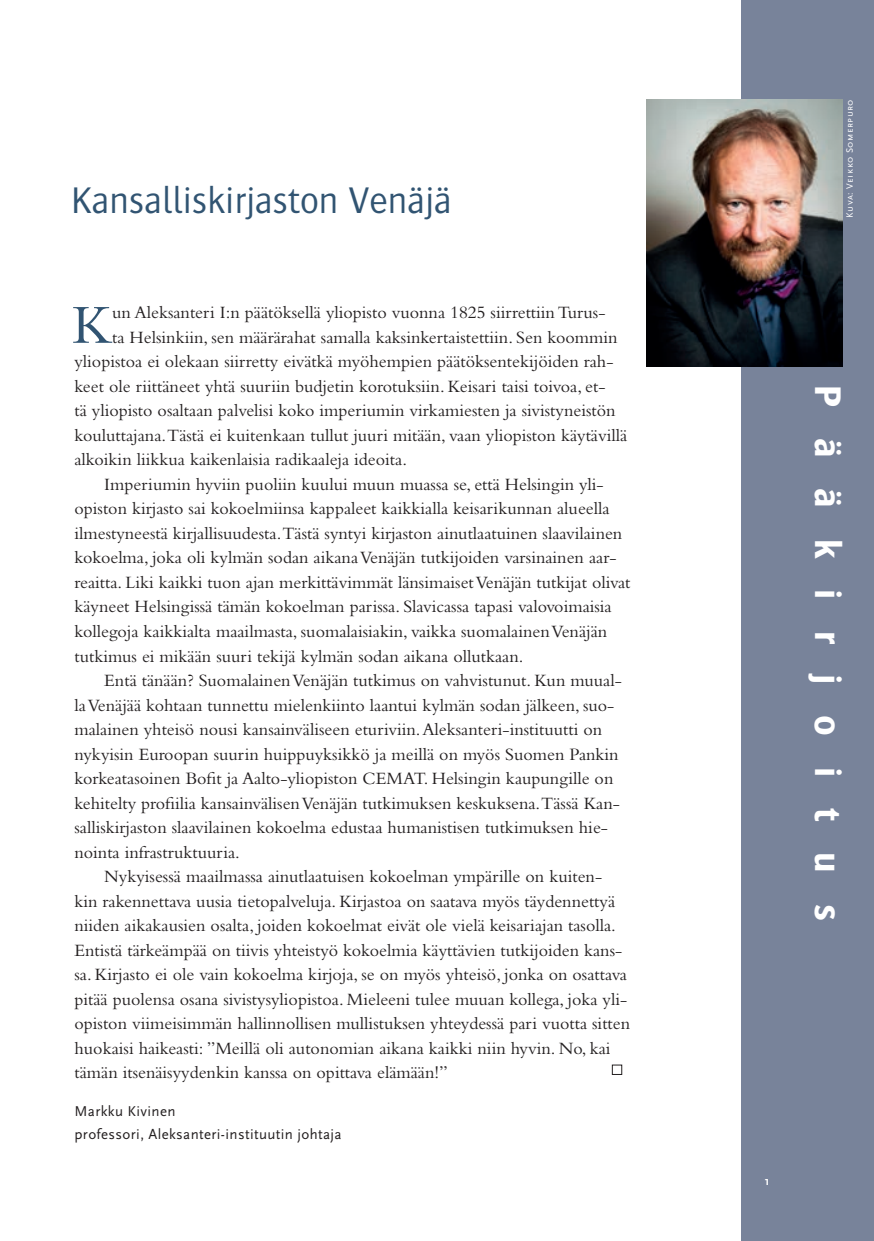
<style>
.page{position:relative;width:874px;height:1241px;background:#fff}
.page>*{position:absolute;margin:0;border:0;box-sizing:border-box;transform-origin:0 0}
.t1{font:57.4px "Bembo";color:#315472}
.t2{font:300 38.5px "Bosis";color:#315472}
.t3{font:700 38.5px "Bosis";letter-spacing:.8em;color:#fff}
.t4{font:18.03px "Bembo";color:#231f20}
.t5{font:14.88px/22.8px "Scala Sans";letter-spacing:.025em;color:#231f20}
.t6{font:700 12.25px "Scala Sans";color:#fff}
.t7{font:9.62px "Scala Sans Caps";letter-spacing:.05em;color:#fff}
</style>
<div class="page">
<div style="left:741px;top:0;width:132px;height:1240px;background:#78839a"></div>
<img style="left:646px;top:100px;width:196px;height:266px">
<h2 class="t2" style="left:71px;top:180px;width:382px">Kansalliskirjaston Venäjä</h2>
<h1 class="t1" style="left:72px;top:291px;width:42px">K</h1>
<p class="t4" style="left:112px;top:302px;width:494px">un Aleksanteri I:n päätöksellä yliopisto vuonna 1825 siirrettiin Turus-</p>
<p class="t4" style="left:112px;top:326px;width:506px">ta Helsinkiin, sen määrärahat samalla kaksinkertaistettiin. Sen koommin</p>
<p class="t4" style="left:74px;top:351px;width:540px">yliopistoa ei olekaan siirretty eivätkä myöhempien päätöksentekijöiden rah-</p>
<p class="t4" style="left:74px;top:375px;width:532px">keet ole riittäneet yhtä suuriin budjetin korotuksiin. Keisari taisi toivoa, et-</p>
<p class="t4" style="left:74px;top:400px;width:542px">tä yliopisto osaltaan palvelisi koko imperiumin virkamiesten ja sivistyneistön</p>
<p class="t4" style="left:74px;top:424px;width:554px">kouluttajana.Tästä ei kuitenkaan tullut juuri mitään, vaan yliopiston käytävillä</p>
<p class="t4" style="left:74px;top:449px;width:334px">alkoikin liikkua kaikenlaisia radikaaleja ideoita.</p>
<p class="t4" style="left:104px;top:473px;width:500px">Imperiumin hyviin puoliin kuului muun muassa se, että Helsingin yli-</p>
<p class="t4" style="left:74px;top:498px;width:536px">opiston kirjasto sai kokoelmiinsa kappaleet kaikkialla keisarikunnan alueella</p>
<p class="t4" style="left:74px;top:522px;width:549px">ilmestyneestä kirjallisuudesta.Tästä syntyi kirjaston ainutlaatuinen slaavilainen</p>
<p class="t4" style="left:74px;top:547px;width:543px">kokoelma, joka oli kylmän sodan aikana Venäjän tutkijoiden varsinainen aar-</p>
<p class="t4" style="left:74px;top:571px;width:557px">reaitta. Liki kaikki tuon ajan merkittävimmät länsimaiset Venäjän tutkijat olivat</p>
<p class="t4" style="left:74px;top:596px;width:538px">käyneet Helsingissä tämän kokoelman parissa. Slavicassa tapasi valovoimaisia</p>
<p class="t4" style="left:74px;top:620px;width:534px">kollegoja kaikkialta maailmasta, suomalaisiakin, vaikka suomalainen Venäjän</p>
<p class="t4" style="left:74px;top:645px;width:450px">tutkimus ei mikään suuri tekijä kylmän sodan aikana ollutkaan.</p>
<p class="t4" style="left:104px;top:669px;width:519px">Entä tänään? Suomalainen Venäjän tutkimus on vahvistunut. Kun muual-</p>
<p class="t4" style="left:74px;top:694px;width:541px">la Venäjää kohtaan tunnettu mielenkiinto laantui kylmän sodan jälkeen, suo-</p>
<p class="t4" style="left:74px;top:718px;width:529px">malainen yhteisö nousi kansainväliseen eturiviin. Aleksanteri-instituutti on</p>
<p class="t4" style="left:74px;top:743px;width:545px">nykyisin Euroopan suurin huippuyksikkö ja meillä on myös Suomen Pankin</p>
<p class="t4" style="left:74px;top:767px;width:540px">korkeatasoinen Bofit ja Aalto-yliopiston CEMAT. Helsingin kaupungille on</p>
<p class="t4" style="left:74px;top:792px;width:546px">kehitelty profiilia kansainvälisen Venäjän tutkimuksen keskuksena.Tässä Kan-</p>
<p class="t4" style="left:74px;top:816px;width:534px">salliskirjaston slaavilainen kokoelma edustaa humanistisen tutkimuksen hie-</p>
<p class="t4" style="left:74px;top:841px;width:167px">nointa infrastruktuuria.</p>
<p class="t4" style="left:104px;top:865px;width:499px">Nykyisessä maailmassa ainutlaatuisen kokoelman ympärille on kuiten-</p>
<p class="t4" style="left:74px;top:890px;width:542px">kin rakennettava uusia tietopalveluja. Kirjastoa on saatava myös täydennettyä</p>
<p class="t4" style="left:74px;top:914px;width:542px">niiden aikakausien osalta, joiden kokoelmat eivät ole vielä keisariajan tasolla.</p>
<p class="t4" style="left:74px;top:939px;width:549px">Entistä tärkeämpää on tiivis yhteistyö kokoelmia käyttävien tutkijoiden kans-</p>
<p class="t4" style="left:74px;top:963px;width:553px">sa. Kirjasto ei ole vain kokoelma kirjoja, se on myös yhteisö, jonka on osattava</p>
<p class="t4" style="left:74px;top:988px;width:554px">pitää puolensa osana sivistysyliopistoa. Mieleeni tulee muuan kollega, joka yli-</p>
<p class="t4" style="left:74px;top:1012px;width:557px">opiston viimeisimmän hallinnollisen mullistuksen yhteydessä pari vuotta sitten</p>
<p class="t4" style="left:74px;top:1037px;width:537px">huokaisi haikeasti: ”Meillä oli autonomian aikana kaikki niin hyvin. No, kai</p>
<p class="t4" style="left:74px;top:1061px;width:374px">tämän itsenäisyydenkin kanssa on opittava elämään!”</p>
<p class="t5" style="left:74px;top:1099px;width:268px">Markku Kivinen<br>professori, Aleksanteri-instituutin johtaja</p>
<p class="t7" style="left:844px;top:218px;width:120px;rotate:-90deg">Kuva: Veikko Somerpuro</p>
<h2 class="t3" style="left:849px;top:385px;width:536px;rotate:90deg">Pääkirjoitus</h2>
<p class="t6" style="left:764px;top:1174px;width:6px">1</p>
</div>
